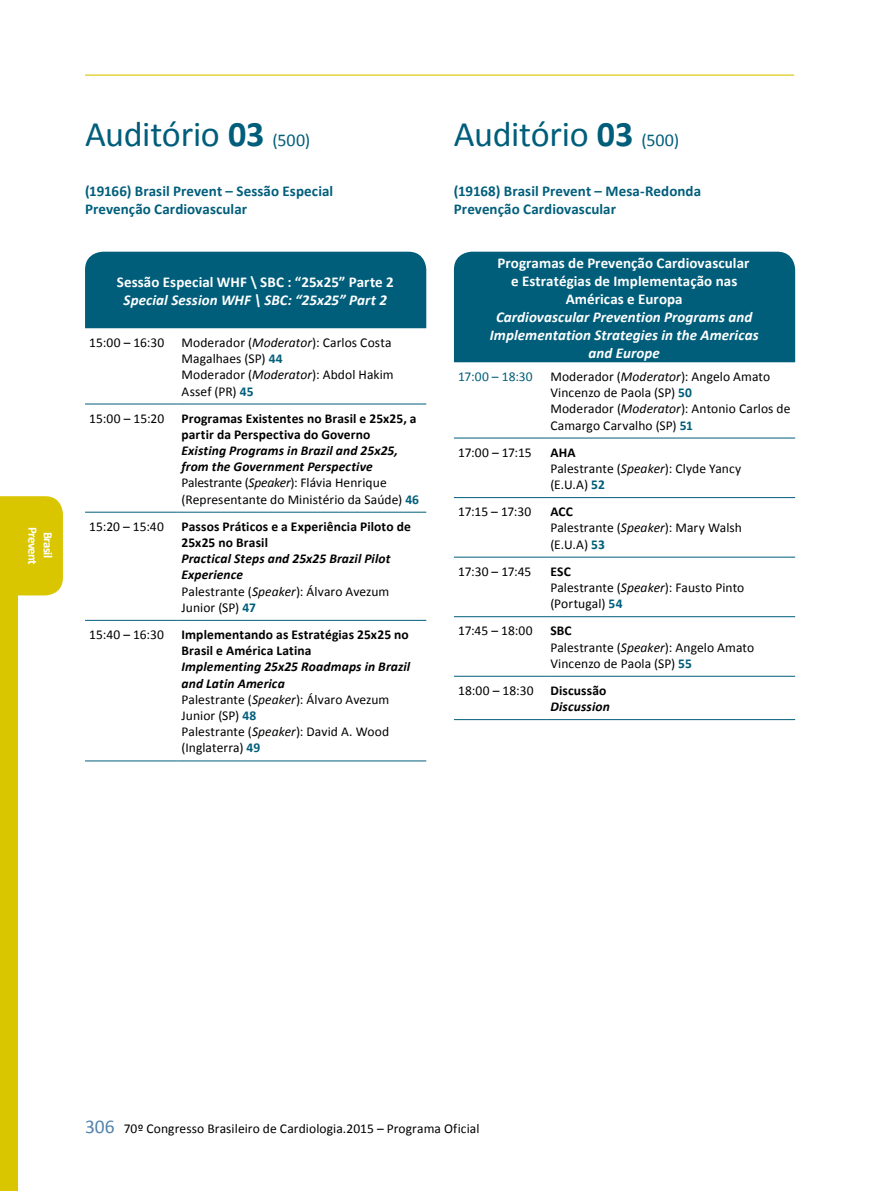
<style>
.page{position:relative;width:893px;height:1191px;background:#fff}
.page>*{position:absolute;margin:0;border:0;box-sizing:border-box;transform-origin:0 0}
.t1{font:36px "Calibri";letter-spacing:-.01em;color:#005e7b}
.t2{font:italic 700 15px/18px "Calibri";letter-spacing:.005em;color:#fff;text-align:center}
.t3{font:700 15px/18px "Calibri";letter-spacing:.005em;color:#005e7b}
.t4{font:700 15px/18px "Calibri";letter-spacing:.005em;color:#fff;text-align:center}
.t5{font:13.5px/16.2px "Calibri";letter-spacing:.005em;color:#000}
.t6{font:700 13.5px/16.2px "Calibri";letter-spacing:.01em;color:#000}
.t7{font:italic 700 13.5px/16.2px "Calibri";letter-spacing:.01em;color:#000}
.t8{font:13.5px "Calibri";letter-spacing:.01em;color:#005e7b}
.t9{font:700 12.75px/15.3px "Calibri";letter-spacing:-.04em;color:#fff;text-align:center}
.s1{font-weight:700}
.s2{font-size:18px}
.s3{font-style:italic}
.s4{font-weight:700;color:#005e7b}
.s5{font-weight:700;font-style:italic}
.s6{font-weight:400;font-style:normal}
.s7{font-weight:400}
.s8{font-style:normal;color:#005e7b}
.s9{font-size:19.5px;color:#5483ad}
</style>
<div class="page">
<hr style="left:85px;top:75px;width:709px;height:1px;background:#d9c600">
<div style="left:0;top:523px;width:18px;height:668px;background:#d9c600"></div>
<div style="left:0;top:496px;width:63px;height:99px;background:#d9c600"></div>
<hr style="left:454px;top:438px;width:92px;height:1px;background:#005e7b">
<hr style="left:546px;top:438px;width:249px;height:1px;background:#005e7b">
<hr style="left:454px;top:497px;width:92px;height:1px;background:#005e7b">
<hr style="left:546px;top:497px;width:249px;height:1px;background:#005e7b">
<hr style="left:454px;top:557px;width:92px;height:1px;background:#005e7b">
<hr style="left:454px;top:616px;width:92px;height:1px;background:#005e7b">
<hr style="left:454px;top:676px;width:92px;height:1px;background:#005e7b">
<hr style="left:454px;top:719px;width:92px;height:1px;background:#005e7b">
<hr style="left:546px;top:557px;width:249px;height:1px;background:#005e7b">
<hr style="left:546px;top:616px;width:249px;height:1px;background:#005e7b">
<hr style="left:546px;top:676px;width:249px;height:1px;background:#005e7b">
<hr style="left:546px;top:719px;width:249px;height:1px;background:#005e7b">
<div style="left:454px;top:252px;width:341px;height:110px;background:#005e7b"></div>
<hr style="left:85px;top:404px;width:92px;height:1px;background:#005e7b">
<hr style="left:177px;top:404px;width:249px;height:1px;background:#005e7b">
<hr style="left:85px;top:512px;width:92px;height:1px;background:#005e7b">
<hr style="left:177px;top:512px;width:249px;height:1px;background:#005e7b">
<hr style="left:85px;top:620px;width:92px;height:1px;background:#005e7b">
<hr style="left:85px;top:760px;width:92px;height:1px;background:#005e7b">
<hr style="left:177px;top:620px;width:249px;height:1px;background:#005e7b">
<hr style="left:177px;top:760px;width:249px;height:1px;background:#005e7b">
<div style="left:85px;top:252px;width:341px;height:76px;background:#005e7b"></div>
<p class="t9" style="left:56px;top:526px;width:39px;rotate:90deg">Brasil<br>Prevent</p>
<h1 class="t1" style="left:85px;top:112px;width:227px">Auditório <span class="s1">03</span> <span class="s2">(500)</span></h1>
<p class="t3" style="left:85px;top:181px;width:250px">(19166) Brasil Prevent – Sessão Especial<br>Prevenção Cardiovascular</p>
<p class="t4" style="left:117px;top:272px;width:279px">Sessão Especial WHF \ SBC : “25x25” Parte 2</p>
<p class="t2" style="left:124px;top:290px;width:265px">Special Session WHF \ SBC: “25x25” Part 2</p>
<p class="t5" style="left:89px;top:334px;width:77px">15:00 – 16:30</p>
<p class="t5" style="left:181px;top:334px;width:214px">Moderador (<span class="s3">Moderator</span>): Carlos Costa<br>Magalhaes (SP) <span class="s4">44<br></span>Moderador (<span class="s3">Moderator</span>): Abdol Hakim<br>Assef (PR) <span class="s4">45</span></p>
<p class="t5" style="left:89px;top:409px;width:76px">15:00 – 15:20</p>
<p class="t6" style="left:181px;top:409px;width:237px">Programas Existentes no Brasil e 25x25, a partir da Perspectiva do Governo</p>
<p class="t5" style="left:181px;top:442px;width:239px"><span class="s5">Existing Programs in Brazil and 25x25, from the Government Perspective </span>Palestrante (<span class="s3">Speaker</span>): Flávia Henrique (Representante do Ministério da Saúde) <span class="s4">46</span></p>
<p class="t5" style="left:89px;top:517px;width:76px">15:20 – 15:40</p>
<p class="t6" style="left:181px;top:517px;width:231px">Passos Práticos e a Experiência Piloto de<br>25x25 no Brasil</p>
<p class="t7" style="left:181px;top:550px;width:210px">Practical Steps and 25x25 Brazil Pilot<br>Experience<br><span class="s6">Palestrante (</span><span class="s7">Speaker</span><span class="s6">): Álvaro Avezum<br>Junior (SP)</span> <span class="s8">47</span></p>
<p class="t5" style="left:89px;top:626px;width:76px">15:40 – 16:30</p>
<p class="t6" style="left:181px;top:626px;width:229px">Implementando as Estratégias 25x25 no<br>Brasil e América Latina</p>
<p class="t5" style="left:181px;top:658px;width:230px"><span class="s5">Implementing 25x25 Roadmaps in Brazil and Latin America<br></span>Palestrante (<span class="s3">Speaker</span>): Álvaro Avezum<br>Junior (SP) <span class="s4">48<br></span>Palestrante (<span class="s3">Speaker</span>): David A. Wood (Inglaterra) <span class="s4">49</span></p>
<h1 class="t1" style="left:454px;top:112px;width:227px">Auditório <span class="s1">03</span> <span class="s2">(500)</span></h1>
<p class="t3" style="left:454px;top:181px;width:249px">(19168) Brasil Prevent – Mesa-Redonda<br>Prevenção Cardiovascular</p>
<p class="t4" style="left:497px;top:253px;width:254px">Programas de Prevenção Cardiovascular e Estratégias de Implementação nas<br>Américas e Europa</p>
<p class="t2" style="left:490px;top:307px;width:270px">Cardiovascular Prevention Programs and<br>Implementation Strategies in the Americas and Europe</p>
<p class="t8" style="left:458px;top:368px;width:76px">17:00 – 18:30</p>
<p class="t5" style="left:550px;top:368px;width:242px">Moderador (<span class="s3">Moderator</span>): Angelo Amato<br>Vincenzo de Paola (SP) <span class="s4">50<br></span>Moderador (<span class="s3">Moderator</span>): Antonio Carlos de<br>Camargo Carvalho (SP) <span class="s4">51</span></p>
<p class="t5" style="left:458px;top:443px;width:75px">17:00 – 17:15</p>
<p class="t5" style="left:550px;top:443px;width:192px"><span class="s1">AHA<br></span>Palestrante (<span class="s3">Speaker</span>): Clyde Yancy (E.U.A) <span class="s4">52</span></p>
<p class="t5" style="left:458px;top:503px;width:75px">17:15 – 17:30</p>
<p class="t5" style="left:550px;top:503px;width:193px"><span class="s1">ACC<br></span>Palestrante (<span class="s3">Speaker</span>): Mary Walsh (E.U.A) <span class="s4">53</span></p>
<p class="t5" style="left:458px;top:562px;width:75px">17:30 – 17:45</p>
<p class="t5" style="left:550px;top:562px;width:195px"><span class="s1">ESC<br></span>Palestrante (<span class="s3">Speaker</span>): Fausto Pinto (Portugal) <span class="s4">54</span></p>
<p class="t5" style="left:458px;top:622px;width:76px">17:45 – 18:00</p>
<p class="t5" style="left:550px;top:622px;width:205px"><span class="s1">SBC<br></span>Palestrante (<span class="s3">Speaker</span>): Angelo Amato<br>Vincenzo de Paola (SP) <span class="s4">55</span></p>
<p class="t5" style="left:458px;top:681px;width:153px;text-align:right">18:00 – 18:30 <span class="s1">Discussão<br></span><span class="s5">Discussion</span></p>
<p class="t5" style="left:85px;top:1119px;width:396px"><span class="s9">306</span> 70º Congresso Brasileiro de Cardiologia.2015 – Programa Oficial</p>
</div>
